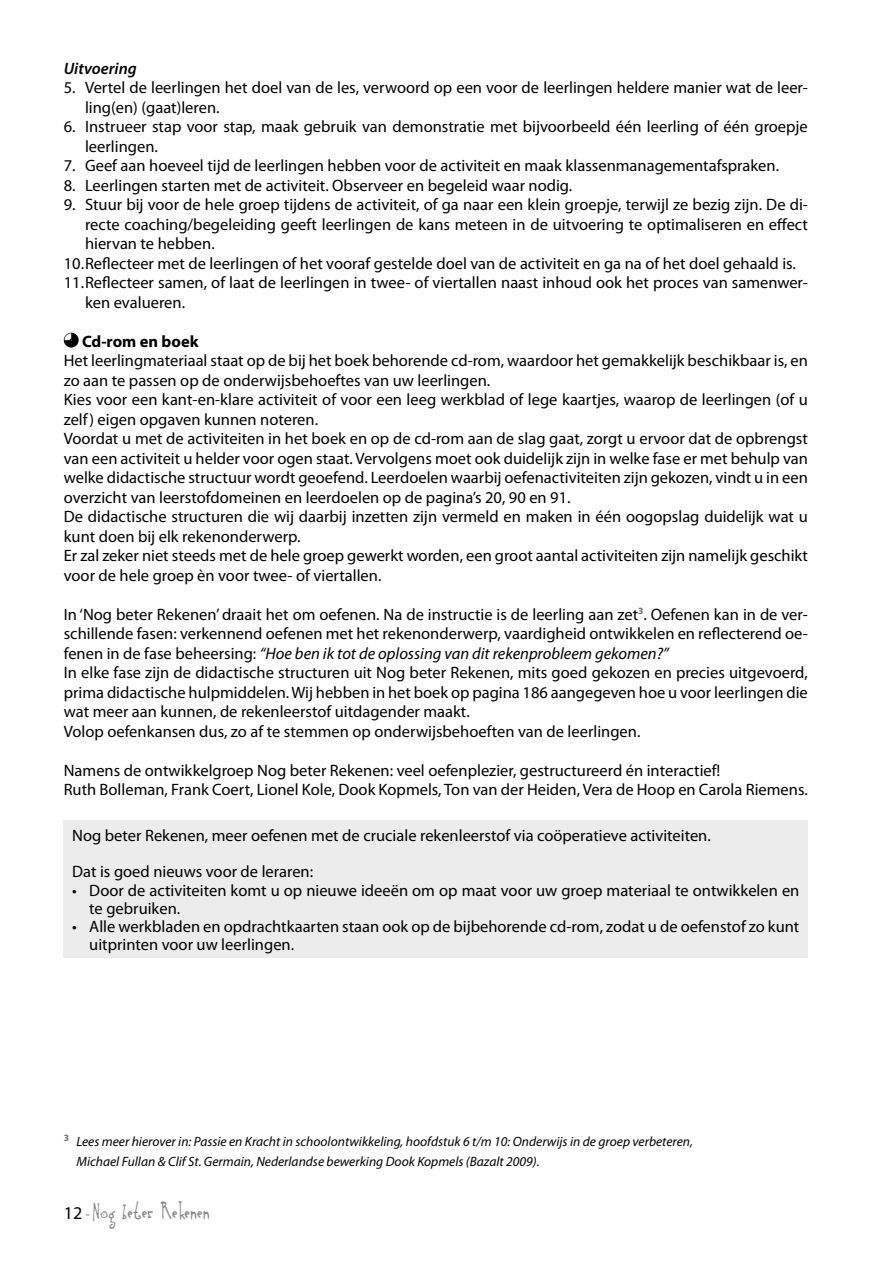
<style>
.page{position:relative;width:893px;height:1263px;background:#fff}
.page>*{position:absolute;margin:0;border:0;box-sizing:border-box;transform-origin:0 0}
.t1{font:30px "Another Hand Font";color:#878786}
.t2{font:16.5px/19.5px "Myriad Pro";color:#000}
.t3{font:700 16.5px "Myriad Pro";color:#000}
.t4{font:italic 600 16.5px "Myriad Pro";color:#000}
.t5{font:italic 13.5px/19.5px "Myriad Pro";color:#000}
.s1{font-style:italic}
.s2{font-family:"Myriad Pro";font-size:18px;color:#000}
.s3{font-family:"Myriad Pro";font-size:15px}
</style>
<div class="page">
<div style="left:64px;top:333px;width:15px;height:15px;background:#000;border-radius:50%"></div>
<svg style="left:65px;top:333px;width:7px;height:8px"></svg>
<div style="left:64px;top:820px;width:744px;height:138px;background:#ececed"></div>
<p class="t4" style="left:64px;top:57px;width:74px">Uitvoering</p>
<p class="t2" style="left:85px;top:77px;width:724px;text-indent:-21px">5. Vertel de leerlingen het doel van de les, verwoord op een voor de leerlingen heldere manier wat de leer&shy;ling(en) (gaat)leren.</p>
<p class="t2" style="left:85px;top:116px;width:724px;text-indent:-21px">6. Instrueer stap voor stap, maak gebruik van demonstratie met bijvoorbeeld één leerling of één groepje leerlingen.</p>
<p class="t2" style="left:64px;top:155px;width:717px">7. Geef aan hoeveel tijd de leerlingen hebben voor de activiteit en maak klassenmanagementafspraken.</p>
<p class="t2" style="left:64px;top:175px;width:510px">8. Leerlingen starten met de activiteit. Observeer en begeleid waar nodig.</p>
<p class="t2" style="left:85px;top:194px;width:724px;text-align:justify;text-indent:-21px">9. Stuur bij voor de hele groep tijdens de activiteit, of ga naar een klein groepje, terwijl ze bezig zijn. De di&shy;recte coaching/begeleiding geeft leerlingen de kans meteen in de uitvoering te optimaliseren en effect hiervan te hebben.</p>
<p class="t2" style="left:64px;top:253px;width:734px">10. Reflecteer met de leerlingen of het vooraf gestelde doel van de activiteit en ga na of het doel gehaald is.</p>
<p class="t2" style="left:85px;top:272px;width:724px;text-indent:-21px">11. Reflecteer samen, of laat de leerlingen in twee- of viertallen naast inhoud ook het proces van samenwer&shy;ken evalueren.</p>
<p class="t3" style="left:82px;top:330px;width:118px">Cd-rom en boek</p>
<p class="t2" style="left:64px;top:350px;width:746px">Het leerlingmateriaal staat op de bij het boek behorende cd-rom, waardoor het gemakkelijk beschikbaar is, en zo aan te passen op de onderwijsbehoeftes van uw leerlingen.<br>Kies voor een kant-en-klare activiteit of voor een leeg werkblad of lege kaartjes, waarop de leerlingen (of u zelf) eigen opgaven kunnen noteren.<br>Voordat u met de activiteiten in het boek en op de cd-rom aan de slag gaat, zorgt u ervoor dat de opbrengst van een activiteit u helder voor ogen staat. Vervolgens moet ook duidelijk zijn in welke fase er met behulp van welke didactische structuur wordt geoefend. Leerdoelen waarbij oefenactiviteiten zijn gekozen, vindt u in een overzicht van leerstofdomeinen en leerdoelen op de pagina’s 20, 90 en 91.<br>De didactische structuren die wij daarbij inzetten zijn vermeld en maken in één oogopslag duidelijk wat u kunt doen bij elk rekenonderwerp.<br>Er zal zeker niet steeds met de hele groep gewerkt worden, een groot aantal activiteiten zijn namelijk geschikt voor de hele groep èn voor twee- of viertallen.</p>
<p class="t2" style="left:64px;top:604px;width:746px">In ‘Nog beter Rekenen’ draait het om oefenen. Na de instructie is de leerling aan zet<sup>3</sup>. Oefenen kan in de ver&shy;schillende fasen: verkennend oefenen met het rekenonderwerp, vaardigheid ontwikkelen en reflecterend oe&shy;fenen in de fase beheersing: <span class="s1">“Hoe ben ik tot de oplossing van dit rekenprobleem gekomen?”<br></span>In elke fase zijn de didactische structuren uit Nog beter Rekenen, mits goed gekozen en precies uitgevoerd, prima didactische hulpmiddelen. Wij hebben in het boek op pagina 186 aangegeven hoe u voor leerlingen die wat meer aan kunnen, de rekenleerstof uitdagender maakt.<br>Volop oefenkansen dus, zo af te stemmen op onderwijsbehoeften van de leerlingen.</p>
<p class="t2" style="left:64px;top:760px;width:745px">Namens de ontwikkelgroep Nog beter Rekenen: veel oefenplezier, gestructureerd én interactief!<br>Ruth Bolleman, Frank Coert, Lionel Kole, Dook Kopmels, Ton van der Heiden, Vera de Hoop en Carola Riemens.</p>
<p class="t2" style="left:72px;top:818px;width:640px;line-height:36px">Nog beter Rekenen, meer oefenen met de cruciale rekenleerstof via coöperatieve activiteiten.<br>Dat is goed nieuws voor de leraren:</p>
<p class="t2" style="left:89px;top:881px;width:712px;line-height:18px;text-indent:-17px">• Door de activiteiten komt u op nieuwe ideeën om op maat voor uw groep materiaal te ontwikkelen en te gebruiken.</p>
<p class="t2" style="left:89px;top:917px;width:712px;line-height:18px;text-indent:-17px">• Alle werkbladen en opdrachtkaarten staan ook op de bijbehorende cd-rom, zodat u de oefenstof zo kunt uitprinten voor uw leerlingen.</p>
<p class="t5" style="left:77px;top:1132px;width:618px;text-indent:-13px"><sup>3</sup> Lees meer hierover in: Passie en Kracht in schoolontwikkeling, hoofdstuk 6 t/m 10: Onderwijs in de groep verbeteren,<br>Michael Fullan &amp; Clif St. Germain, Nederlandse bewerking Dook Kopmels (Bazalt 2009).</p>
<h1 class="t1" style="left:64px;top:1193px;width:148px"><span class="s2">12</span> <span class="s3">-</span> Nog beter Rekenen</h1>
</div>
